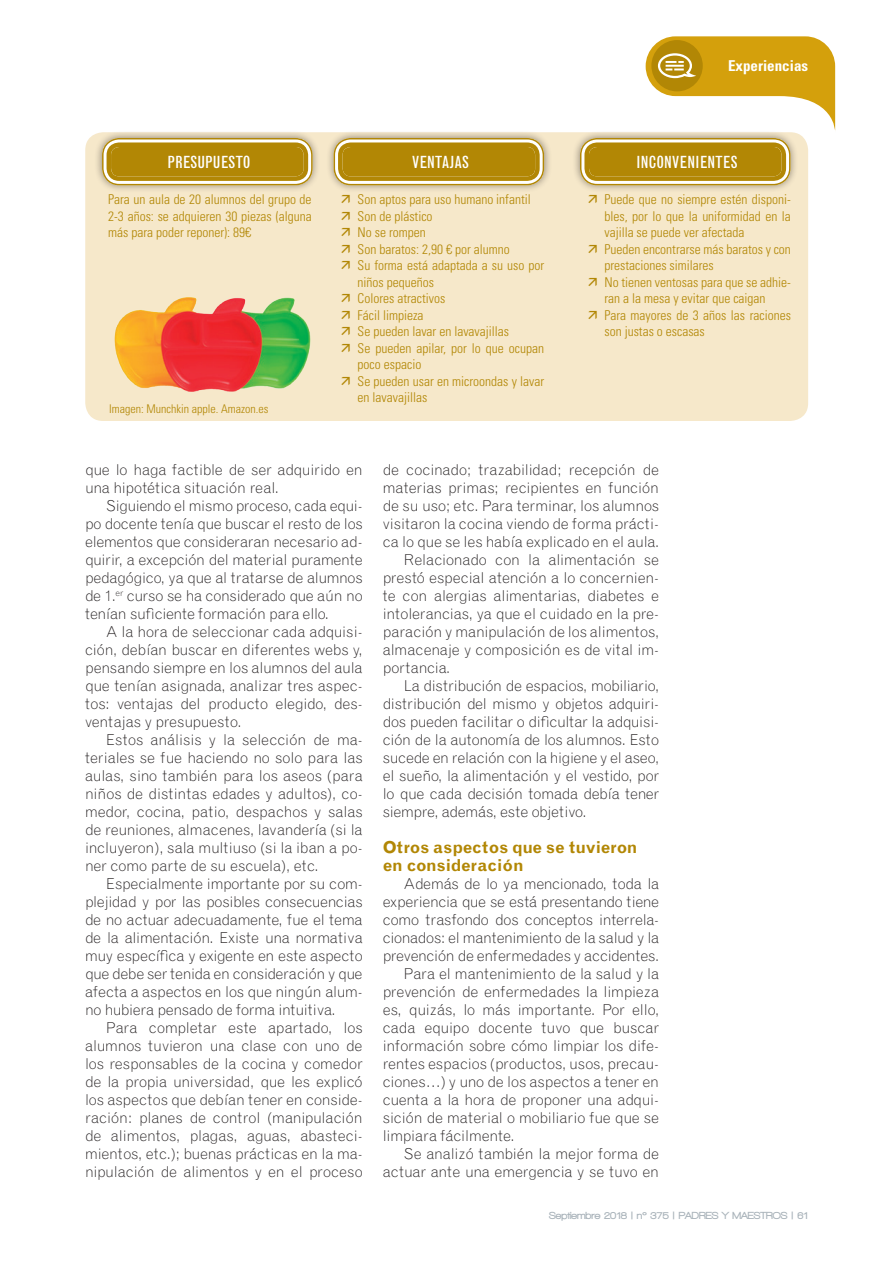
<style>
.page{position:relative;width:893px;height:1263px;background:#fff}
.page>*{position:absolute;margin:0;border:0;box-sizing:border-box;transform-origin:0 0}
.t1{font:700 16.5px/18px "Grotesque";letter-spacing:-.005em;color:#b28705}
.t2{font:condensed 16.5px "Grotesque";color:#fff}
.t3{font:300 15px/18px "Grotesque";letter-spacing:-.01em;color:#231f20;text-align:justify}
.t4{font:700 condensed 15px "Univers";color:#fff}
.t5{font:300 condensed 13.5px/16.5px "Univers";color:#b28705}
.t6{font:300 condensed 12px "Univers";color:#b28705}
.t7{font:900 10.5px "Walkway";color:#a9b3ba}
</style>
<div class="page">
<svg style="left:646px;top:36px;width:189px;height:94px"></svg>
<div style="left:85px;top:132px;width:723px;height:289px;background:#f6e8ca;border-radius:18px"></div>
<div style="left:325px;top:130px;width:227px;height:63px;background:#231f20;opacity:.5"></div>
<div style="left:338px;top:142px;width:202px;height:39px;background:#b28705;border-radius:13px"></div>
<div style="left:334px;top:138px;width:210px;height:47px;border:9px solid #fff;border-radius:13px"></div>
<div style="left:334px;top:138px;width:210px;height:47px;border:2px solid #b28705;border-radius:17px"></div>
<div style="left:338px;top:142px;width:202px;height:39px;border:4px solid #b28705;border-radius:11px"></div>
<div style="left:572px;top:130px;width:226px;height:63px;background:#231f20;opacity:.5"></div>
<div style="left:584px;top:142px;width:202px;height:39px;background:#b28705;border-radius:13px"></div>
<div style="left:580px;top:138px;width:211px;height:47px;border:9px solid #fff;border-radius:13px"></div>
<div style="left:580px;top:138px;width:211px;height:47px;border:2px solid #b28705;border-radius:17px"></div>
<div style="left:584px;top:142px;width:202px;height:39px;border:4px solid #b28705;border-radius:11px"></div>
<div style="left:94px;top:130px;width:227px;height:63px;background:#231f20;opacity:.5"></div>
<div style="left:107px;top:142px;width:201px;height:39px;background:#b28705;border-radius:13px"></div>
<div style="left:102px;top:138px;width:211px;height:47px;border:9px solid #fff;border-radius:13px"></div>
<div style="left:102px;top:138px;width:211px;height:47px;border:2px solid #b28705;border-radius:17px"></div>
<div style="left:107px;top:142px;width:201px;height:39px;border:4px solid #b28705;border-radius:11px"></div>
<img style="left:114px;top:297px;width:197px;height:95px">
<p class="t4" style="left:728px;top:56px;width:81px">Experiencias</p>
<p class="t2" style="left:167px;top:152px;width:85px">PRESUPUESTO</p>
<p class="t2" style="left:412px;top:152px;width:59px">VENTAJAS</p>
<p class="t2" style="left:636px;top:152px;width:103px">INCONVENIENTES</p>
<p class="t5" style="left:358px;top:191px;width:188px">Son aptos para uso humano infantil<br>Son de plástico<br>No se rompen<br>Son baratos: 2,90 € por alumno<br>Su forma está adaptada a su uso por niños pequeños<br>Colores atractivos<br>Fácil limpieza<br>Se pueden lavar en lavavajillas<br>Se pueden apilar, por lo que ocupan poco espacio<br>Se pueden usar en microondas y lavar en lavavajillas</p>
<p class="t5" style="left:604px;top:191px;width:188px">Puede que no siempre estén disponi&shy;bles, por lo que la uniformidad en la vajilla se puede ver afectada<br>Pueden encontrarse más baratos y con prestaciones similares<br>No tienen ventosas para que se adhie&shy;ran a la mesa y evitar que caigan<br>Para mayores de 3 años las raciones son justas o escasas</p>
<p class="t5" style="left:108px;top:191px;width:205px;text-align:justify">Para un aula de 20 alumnos del grupo de 2-3 años: se adquieren 30 piezas (alguna más para poder reponer): 89€</p>
<p class="t6" style="left:109px;top:401px;width:161px">Imagen: Munchkin apple. Amazon.es</p>
<p class="t3" style="left:85px;top:460px;width:279px">que lo haga factible de ser adquirido en una hipotética situación real.</p>
<p class="t3" style="left:85px;top:496px;width:279px;text-indent:21px">Siguiendo el mismo proceso, cada equi&shy;po docente tenía que buscar el resto de los elementos que consideraran necesario ad&shy;quirir, a excepción del material puramente pedagógico, ya que al tratarse de alumnos de 1.<sup>er</sup> curso se ha considerado que aún no tenían suficiente formación para ello.</p>
<p class="t3" style="left:85px;top:622px;width:279px;text-indent:21px">A la hora de seleccionar cada adquisi&shy;ción, debían buscar en diferentes webs y, pensando siempre en los alumnos del aula que tenían asignada, analizar tres aspec&shy;tos: ventajas del producto elegido, des&shy;ventajas y presupuesto.</p>
<p class="t3" style="left:85px;top:730px;width:279px;text-indent:21px">Estos análisis y la selección de ma&shy;teriales se fue haciendo no solo para las aulas, sino también para los aseos (para niños de distintas edades y adultos), co&shy;medor, cocina, patio, despachos y salas de reuniones, almacenes, lavandería (si la incluyeron), sala multiuso (si la iban a po&shy;ner como parte de su escuela), etc.</p>
<p class="t3" style="left:85px;top:874px;width:279px;text-indent:21px">Especialmente importante por su com&shy;plejidad y por las posibles consecuencias de no actuar adecuadamente, fue el tema de la alimentación. Existe una normativa muy específica y exigente en este aspecto que debe ser tenida en consideración y que afecta a aspectos en los que ningún alum&shy;no hubiera pensado de forma intuitiva.</p>
<p class="t3" style="left:85px;top:1018px;width:279px;text-indent:21px">Para completar este apartado, los alumnos tuvieron una clase con uno de los responsables de la cocina y comedor de la propia universidad, que les explicó los aspectos que debían tener en conside&shy;ración: planes de control (manipulación de alimentos, plagas, aguas, abasteci&shy;mientos, etc.); buenas prácticas en la ma&shy;nipulación de alimentos y en el proceso</p>
<p class="t3" style="left:383px;top:460px;width:278px">de cocinado; trazabilidad; recepción de</p>
<p class="t3" style="left:383px;top:478px;width:278px">materias primas; recipientes en función</p>
<p class="t3" style="left:383px;top:496px;width:278px">de su uso; etc. Para terminar, los alumnos</p>
<p class="t3" style="left:383px;top:514px;width:278px">visitaron la cocina viendo de forma prácti-</p>
<p class="t3" style="left:383px;top:532px;width:278px">ca lo que se les había explicado en el aula.</p>
<p class="t3" style="left:404px;top:550px;width:257px">Relacionado con la alimentación se</p>
<p class="t3" style="left:383px;top:568px;width:278px">prestó especial atención a lo concernien-</p>
<p class="t3" style="left:383px;top:586px;width:278px">te con alergias alimentarias, diabetes e</p>
<p class="t3" style="left:383px;top:604px;width:278px">intolerancias, ya que el cuidado en la pre-</p>
<p class="t3" style="left:383px;top:622px;width:278px">paración y manipulación de los alimentos,</p>
<p class="t3" style="left:383px;top:640px;width:278px">almacenaje y composición es de vital im-</p>
<p class="t3" style="left:383px;top:658px;width:69px">portancia.</p>
<p class="t3" style="left:404px;top:676px;width:257px">La distribución de espacios, mobiliario,</p>
<p class="t3" style="left:383px;top:694px;width:278px">distribución del mismo y objetos adquiri-</p>
<p class="t3" style="left:383px;top:712px;width:278px">dos pueden facilitar o dificultar la adquisi-</p>
<p class="t3" style="left:383px;top:730px;width:278px">ción de la autonomía de los alumnos. Esto</p>
<p class="t3" style="left:383px;top:748px;width:278px">sucede en relación con la higiene y el aseo,</p>
<p class="t3" style="left:383px;top:766px;width:278px">el sueño, la alimentación y el vestido, por</p>
<p class="t3" style="left:383px;top:784px;width:278px">lo que cada decisión tomada debía tener</p>
<p class="t3" style="left:383px;top:802px;width:205px">siempre, además, este objetivo.</p>
<p class="t1" style="left:383px;top:838px;width:256px">Otros aspectos que se tuvieron en consideración</p>
<p class="t3" style="left:404px;top:874px;width:257px">Además de lo ya mencionado, toda la</p>
<p class="t3" style="left:383px;top:892px;width:278px">experiencia que se está presentando tiene</p>
<p class="t3" style="left:383px;top:910px;width:278px">como trasfondo dos conceptos interrela-</p>
<p class="t3" style="left:383px;top:928px;width:278px">cionados: el mantenimiento de la salud y la</p>
<p class="t3" style="left:383px;top:946px;width:278px">prevención de enfermedades y accidentes.</p>
<p class="t3" style="left:404px;top:964px;width:257px">Para el mantenimiento de la salud y la</p>
<p class="t3" style="left:383px;top:982px;width:278px">prevención de enfermedades la limpieza</p>
<p class="t3" style="left:383px;top:1000px;width:278px">es, quizás, lo más importante. Por ello,</p>
<p class="t3" style="left:383px;top:1018px;width:278px">cada equipo docente tuvo que buscar</p>
<p class="t3" style="left:383px;top:1036px;width:278px">información sobre cómo limpiar los dife-</p>
<p class="t3" style="left:383px;top:1054px;width:278px">rentes espacios (productos, usos, precau-</p>
<p class="t3" style="left:383px;top:1072px;width:278px">ciones…) y uno de los aspectos a tener en</p>
<p class="t3" style="left:383px;top:1090px;width:278px">cuenta a la hora de proponer una adqui-</p>
<p class="t3" style="left:383px;top:1108px;width:278px">sición de material o mobiliario fue que se</p>
<p class="t3" style="left:383px;top:1126px;width:133px">limpiara fácilmente.</p>
<p class="t3" style="left:404px;top:1144px;width:257px">Se analizó también la mejor forma de</p>
<p class="t3" style="left:383px;top:1162px;width:278px">actuar ante una emergencia y se tuvo en</p>
<p class="t7" style="left:549px;top:1209px;width:260px">Septiembre 2018 | nº 375 | PADRES Y MAESTROS | 61</p>
</div>
